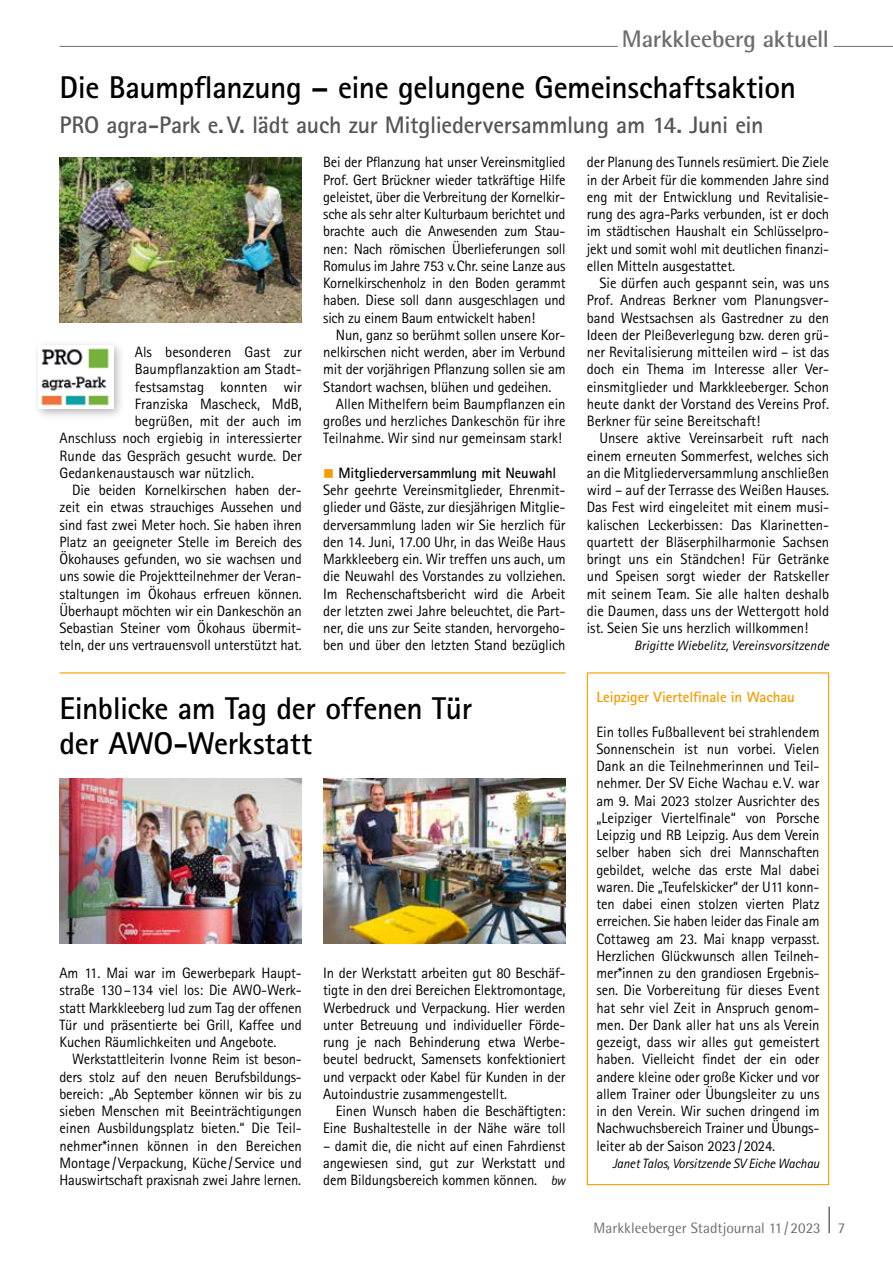
<style>
.page{position:relative;width:893px;height:1263px;background:#fff}
.page>*{position:absolute;margin:0;border:0;box-sizing:border-box;transform-origin:0 0}
.t1{font:700 31.5px/34.5px "Rotis Sans Serif Std";letter-spacing:-.015em;color:#000}
.t2{font:700 24px "Rotis Sans Serif Std";letter-spacing:-.015em;color:#565655}
.t3{font:700 24px "Rotis Semi Sans Std";letter-spacing:-.01em;color:#6e6e6e}
.t4{font:15px/17.2px "Rotis Sans Serif Std";letter-spacing:-.01em;color:#000;text-align:justify}
.t5{font:15px "Rotis Semi Sans Std";color:#6e6e6e}
.t6{font:700 15px "Rotis Sans Serif Std";letter-spacing:-.01em;color:#f59d00}
.t7{font:italic 13.5px "Rotis Sans Serif Std";color:#000}
.s1{color:#f59d00}
.s2{font-weight:700}
.s3{font-style:italic;font-size:13.5px}
</style>
<div class="page">
<hr style="left:828px;top:1206px;width:2px;height:27px;background:#6e6e6e">
<hr style="left:60px;top:46px;width:833px;height:1px;background:#6e6e6e">
<hr style="left:618px;top:46px;width:215px;height:1px;background:#fff">
<div style="left:587px;top:672px;width:242px;height:513px;border:1px solid #f59d00"></div>
<img style="left:323px;top:779px;width:243px;height:165px">
<img style="left:59px;top:779px;width:243px;height:165px">
<img style="left:60px;top:158px;width:242px;height:165px">
<div style="left:32px;top:340px;width:94px;height:81px;background:#000;opacity:.3"></div>
<img style="left:38px;top:345px;width:75px;height:64px">
<hr style="left:60px;top:672px;width:506px;height:1px;background:#f59d00">
<h2 class="t3" style="left:622px;top:24px;width:209px">Markkleeberg aktuell</h2>
<h1 class="t1" style="left:60px;top:70px;width:738px">Die Baumpflanzung – eine gelungene Gemeinschaftsaktion</h1>
<h2 class="t2" style="left:60px;top:109px;width:706px">PRO agra-Park e.V. lädt auch zur Mitgliederversammlung am 14. Juni ein</h2>
<p class="t4" style="left:135px;top:343px;width:169px">Als besonderen Gast zur</p>
<p class="t4" style="left:135px;top:360px;width:169px">Baumpflanzaktion am Stadt-</p>
<p class="t4" style="left:135px;top:378px;width:169px">festsamstag konnten wir</p>
<p class="t4" style="left:135px;top:395px;width:169px">Franziska Mascheck, MdB,</p>
<p class="t4" style="left:135px;top:412px;width:169px">begrüßen, mit der auch im</p>
<p class="t4" style="left:60px;top:429px;width:244px">Anschluss noch ergiebig in interessierter</p>
<p class="t4" style="left:60px;top:447px;width:244px">Runde das Gespräch gesucht wurde. Der</p>
<p class="t4" style="left:60px;top:464px;width:196px">Gedankenaustausch war nützlich.</p>
<p class="t4" style="left:72px;top:481px;width:231px">Die beiden Kornelkirschen haben der-</p>
<p class="t4" style="left:60px;top:498px;width:244px">zeit ein etwas strauchiges Aussehen und</p>
<p class="t4" style="left:60px;top:516px;width:244px">sind fast zwei Meter hoch. Sie haben ihren</p>
<p class="t4" style="left:60px;top:533px;width:244px">Platz an geeigneter Stelle im Bereich des</p>
<p class="t4" style="left:60px;top:550px;width:244px">Ökohauses gefunden, wo sie wachsen und</p>
<p class="t4" style="left:60px;top:567px;width:244px">uns sowie die Projektteilnehmer der Veran-</p>
<p class="t4" style="left:60px;top:585px;width:244px">staltungen im Ökohaus erfreuen können.</p>
<p class="t4" style="left:60px;top:602px;width:244px">Überhaupt möchten wir ein Dankeschön an</p>
<p class="t4" style="left:60px;top:619px;width:244px">Sebastian Steiner vom Ökohaus übermit-</p>
<p class="t4" style="left:60px;top:636px;width:244px">teln, der uns vertrauensvoll unterstützt hat.</p>
<p class="t4" style="left:323px;top:153px;width:244px">Bei der Pflanzung hat unser Vereinsmitglied Prof. Gert Brückner wieder tatkräftige Hilfe geleistet, über die Verbreitung der Kornelkir&shy;sche als sehr alter Kulturbaum berichtet und brachte auch die Anwesenden zum Stau&shy;nen: Nach römischen Überlieferungen soll Romulus im Jahre 753 v.Chr. seine Lanze aus Kornelkirschenholz in den Boden gerammt haben. Diese soll dann ausgeschlagen und sich zu einem Baum entwickelt haben!</p>
<p class="t4" style="left:336px;top:326px;width:231px">Nun, ganz so berühmt sollen unsere Kor-</p>
<p class="t4" style="left:323px;top:343px;width:244px">nelkirschen nicht werden, aber im Verbund</p>
<p class="t4" style="left:323px;top:360px;width:244px">mit der vorjährigen Pflanzung sollen sie am</p>
<p class="t4" style="left:323px;top:378px;width:230px">Standort wachsen, blühen und gedeihen.</p>
<p class="t4" style="left:336px;top:395px;width:231px">Allen Mithelfern beim Baumpflanzen ein</p>
<p class="t4" style="left:323px;top:412px;width:244px">großes und herzliches Dankeschön für ihre</p>
<p class="t4" style="left:323px;top:429px;width:240px">Teilnahme. Wir sind nur gemeinsam stark!</p>
<p class="t4" style="left:323px;top:464px;width:244px;text-align:left"><span class="s1">■</span> <span class="s2">Mitgliederversammlung mit Neuwahl </span>Sehr geehrte Vereinsmitglieder, Ehrenmit&shy;glieder und Gäste, zur diesjährigen Mitglie&shy;derversammlung laden wir Sie herzlich für den 14. Juni, 17.00 Uhr, in das Weiße Haus Markkleeberg ein. Wir treffen uns auch, um die Neuwahl des Vorstandes zu vollziehen.<br>Im Rechenschaftsbericht wird die Arbeit der letzten zwei Jahre beleuchtet, die Part&shy;ner, die uns zur Seite standen, hervorgeho&shy;ben und über den letzten Stand bezüglich</p>
<h1 class="t1" style="left:60px;top:691px;width:414px">Einblicke am Tag der offenen Tür der AWO-Werkstatt</h1>
<p class="t4" style="left:60px;top:964px;width:244px">Am 11. Mai war im Gewerbepark Haupt&shy;straße 130–134 viel los: Die AWO-Werk&shy;statt Markkleeberg lud zum Tag der offenen Tür und präsentierte bei Grill, Kaffee und Kuchen Räumlichkeiten und Angebote.</p>
<p class="t4" style="left:60px;top:1050px;width:244px;text-indent:13px">Werkstattleiterin Ivonne Reim ist beson&shy;ders stolz auf den neuen Berufsbildungs&shy;bereich: „Ab September können wir bis zu sieben Menschen mit Beeinträchtigungen einen Ausbildungsplatz bieten.“ Die Teil&shy;nehmer*innen können in den Bereichen Montage /Verpackung, Küche /Service und Hauswirtschaft praxisnah zwei Jahre lernen.</p>
<p class="t4" style="left:323px;top:964px;width:244px">In der Werkstatt arbeiten gut 80 Beschäf&shy;tigte in den drei Bereichen Elektromontage, Werbedruck und Verpackung. Hier werden unter Betreuung und individueller Förde&shy;rung je nach Behinderung etwa Werbe&shy;beutel bedruckt, Samensets konfektioniert und verpackt oder Kabel für Kunden in der Autoindustrie zusammengestellt.</p>
<p class="t4" style="left:323px;top:1102px;width:244px;text-align:right">Einen Wunsch haben die Beschäftigten:<br>Eine Bushaltestelle in der Nähe wäre toll</p>
<p class="t4" style="left:323px;top:1137px;width:244px">– damit die, die nicht auf einen Fahrdienst angewiesen sind, gut zur Werkstatt und dem Bildungsbereich kommen können. <span class="s3">bw</span></p>
<p class="t4" style="left:587px;top:153px;width:244px">der Planung des Tunnels resümiert. Die Ziele in der Arbeit für die kommenden Jahre sind eng mit der Entwicklung und Revitalisie&shy;rung des agra-Parks verbunden, ist er doch im städtischen Haushalt ein Schlüsselpro&shy;jekt und somit wohl mit deutlichen finanzi&shy;ellen Mitteln ausgestattet.</p>
<p class="t4" style="left:587px;top:274px;width:244px;text-indent:13px">Sie dürfen auch gespannt sein, was uns Prof. Andreas Berkner vom Planungsver&shy;band Westsachsen als Gastredner zu den Ideen der Pleißeverlegung bzw. deren grü&shy;ner Revitalisierung mitteilen wird – ist das doch ein Thema im Interesse aller Ver&shy;einsmitglieder und Markkleeberger. Schon heute dankt der Vorstand des Vereins Prof.<br>Berkner für seine Bereitschaft!</p>
<p class="t4" style="left:587px;top:429px;width:244px;text-indent:13px">Unsere aktive Vereinsarbeit ruft nach einem erneuten Sommerfest, welches sich an die Mitgliederversammlung anschließen wird – auf der Terrasse des Weißen Hauses.<br>Das Fest wird eingeleitet mit einem musi&shy;kalischen Leckerbissen: Das Klarinetten&shy;quartett der Bläserphilharmonie Sachsen bringt uns ein Ständchen! Für Getränke und Speisen sorgt wieder der Ratskeller mit seinem Team. Sie alle halten deshalb die Daumen, dass uns der Wettergott hold ist. Seien Sie uns herzlich willkommen!</p>
<p class="t7" style="left:634px;top:638px;width:196px">Brigitte Wiebelitz, Vereinsvorsitzende</p>
<p class="t6" style="left:596px;top:687px;width:200px">Leipziger Viertelfinale in Wachau</p>
<p class="t4" style="left:596px;top:723px;width:225px">Ein tolles Fußballevent bei strahlendem Sonnenschein ist nun vorbei. Vielen Dank an die Teilnehmerinnen und Teil&shy;nehmer. Der SV Eiche Wachau e.V. war am 9. Mai 2023 stolzer Ausrichter des „Leipziger Viertelfinale“ von Porsche Leipzig und RB Leipzig. Aus dem Verein selber haben sich drei Mannschaften gebildet, welche das erste Mal dabei waren. Die „Teufelskicker“ der U11 konn&shy;ten dabei einen stolzen vierten Platz erreichen. Sie haben leider das Finale am Cottaweg am 23. Mai knapp verpasst.<br>Herzlichen Glückwunsch allen Teilneh&shy;mer*innen zu den grandiosen Ergebnis&shy;sen. Die Vorbereitung für dieses Event hat sehr viel Zeit in Anspruch genom&shy;men. Der Dank aller hat uns als Verein gezeigt, dass wir alles gut gemeistert haben. Vielleicht findet der ein oder andere kleine oder große Kicker und vor allem Trainer oder Übungsleiter zu uns in den Verein. Wir suchen dringend im Nachwuchsbereich Trainer und Übungs&shy;leiter ab der Saison 2023/2024.</p>
<p class="t7" style="left:612px;top:1155px;width:209px">Janet Talos, Vorsitzende SV Eiche Wachau</p>
<p class="t5" style="left:594px;top:1219px;width:253px">Markkleeberger Stadtjournal 11/2023 7</p>
</div>
